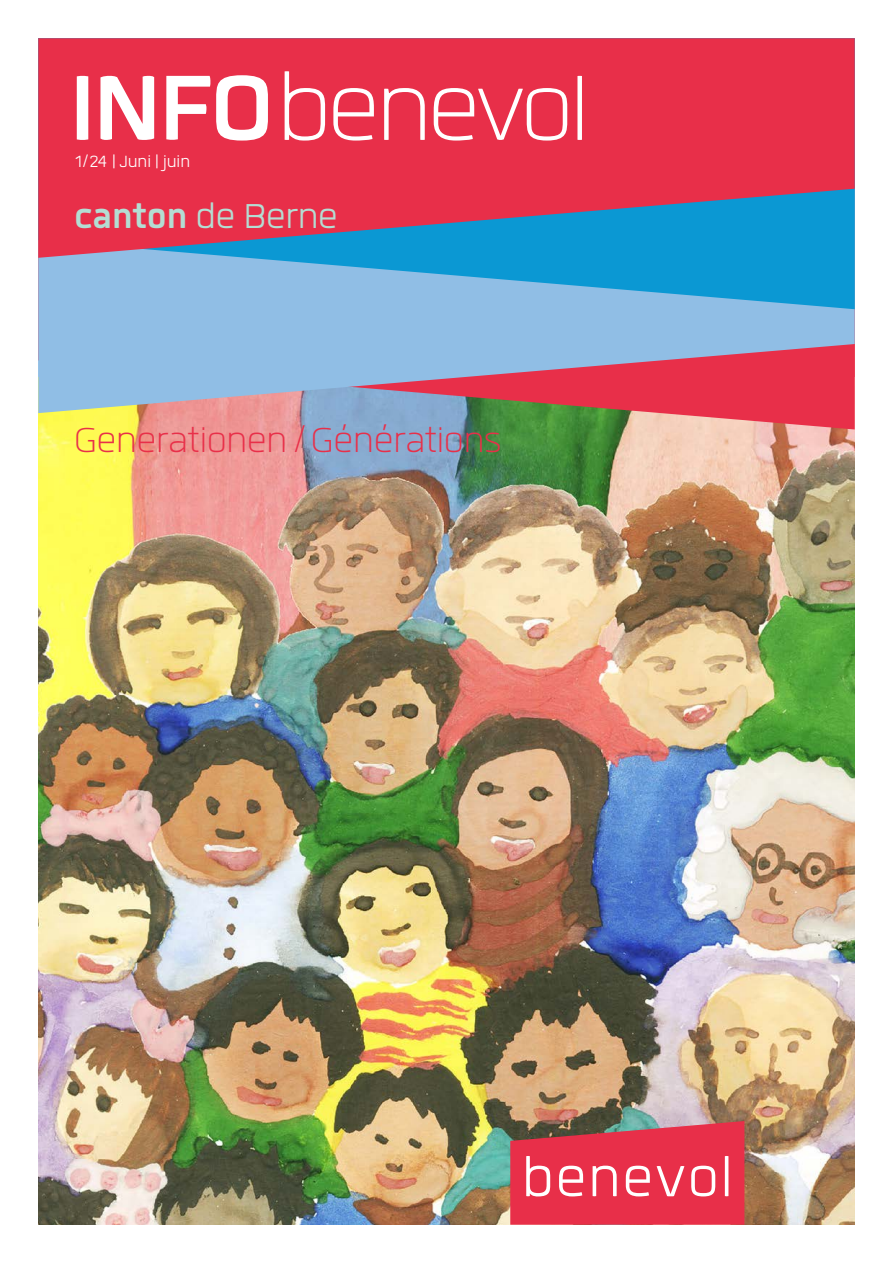
<style>
.page{position:relative;width:893px;height:1263px;background:#fff}
.page>*{position:absolute;margin:0;border:0;box-sizing:border-box;transform-origin:0 0}
.t1{font:300 128.1px "Quan";letter-spacing:-.025em;color:#fff}
.t2{font:300 48px "Quan";color:#e82f49}
.t3{font:300 47.85px "Quan";letter-spacing:-.005em;color:#b4ddd3}
.t4{font:300 22.5px "Quan";color:#fff}
.s1{font-weight:700}
</style>
<div class="page">
<img style="left:38px;top:429px;width:817px;height:795px">
<svg style="left:38px;top:413px;width:817px;height:16px;background:#b89f81"></svg>
<svg style="left:38px;top:309px;width:817px;height:104px;background:#a699b9"></svg>
<svg style="left:38px;top:258px;width:817px;height:51px;background:#5eafde"></svg>
<svg style="left:38px;top:38px;width:817px;height:220px;background:#c53f5f"></svg>
<svg style="left:510px;top:1121px;width:234px;height:104px;background:#dc475a"></svg>
<h1 class="t1" style="left:69px;top:50px;width:522px"><span class="s1">INFO</span> benevol</h1>
<p class="t4" style="left:75px;top:151px;width:116px">1/24 | Juni | juin</p>
<p class="t3" style="left:74px;top:194px;width:265px"><span class="s1">canton</span> de Berne</p>
<p class="t2" style="left:74px;top:418px;width:429px">Generationen/Générations</p>
<p class="t2" style="left:74px;top:426px;width:429px">Generationen/Générations</p>
</div>
